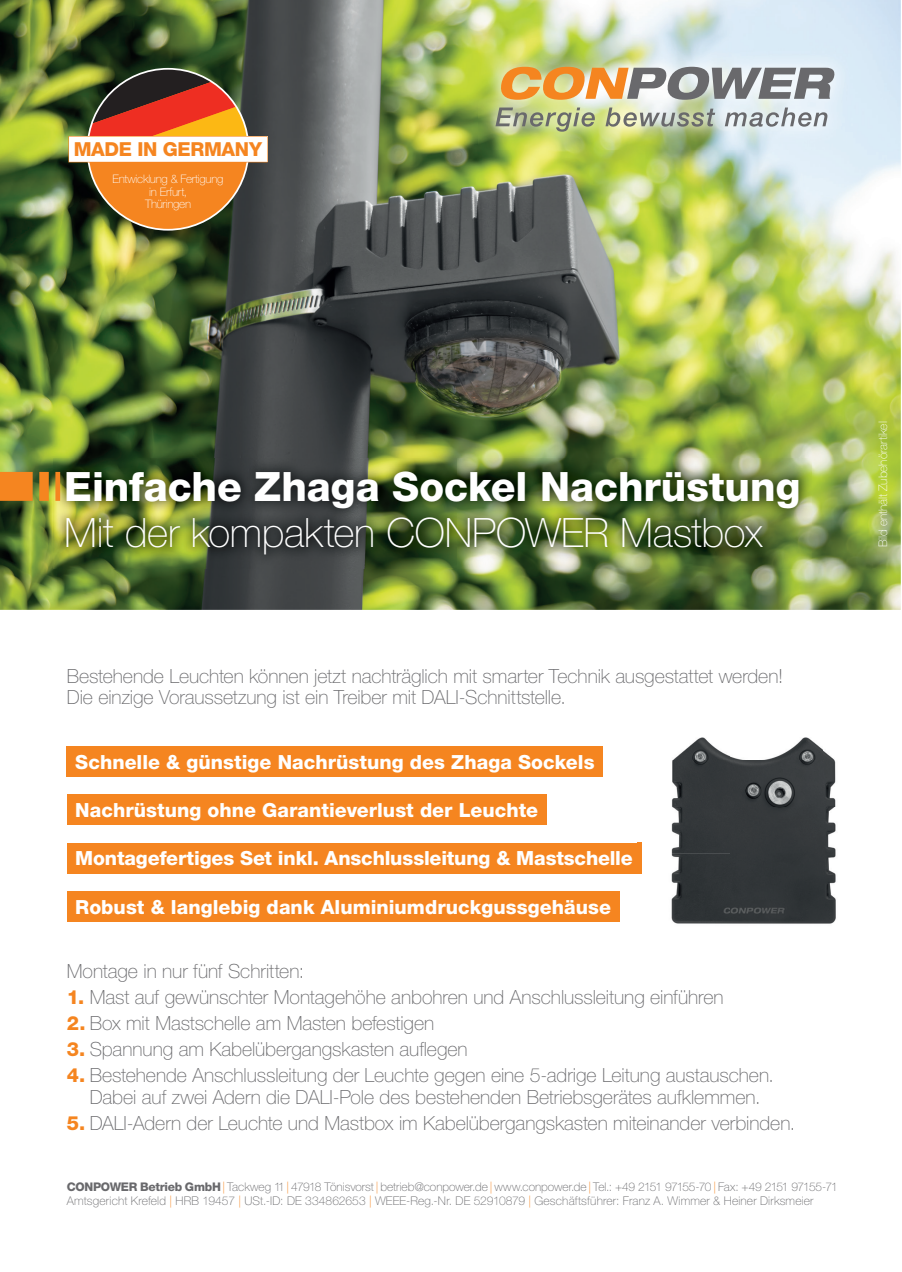
<style>
.page{position:relative;width:902px;height:1272px;background:#fff}
.page>*{position:absolute;margin:0;border:0;box-sizing:border-box;transform-origin:0 0}
.t1{font:800 40.5px "Helvetica Neue LT Pro";color:#fff}
.t2{font:100 40.5px "Helvetica Neue LT Pro";letter-spacing:-.005em;color:#fff}
.t3{font:100 19.5px/21.9px "Helvetica Neue LT Pro";letter-spacing:-.005em;color:#69696c;text-align:center}
.t4{font:800 19.5px "Helvetica Neue LT Pro";color:#fff}
.t5{font:800 19.35px "Helvetica Neue LT Pro";letter-spacing:-.015em;color:#f58520}
.t6{font:100 12px "Helvetica Neue LT Pro";letter-spacing:.01em;color:#69696c}
.t7{font:100 11.85px "Helvetica Neue LT Pro";letter-spacing:-.01em;color:#69696c}
.t8{font:100 11.85px "Helvetica Neue LT Pro";color:#fff}
.t9{font:100 11.7px/12.8px "Helvetica Neue LT Pro";letter-spacing:-.02em;color:#fff;text-align:center}
.s1{font-weight:800;color:#f58520}
.s2{font-weight:800}
.s3{color:#f58520}
</style>
<div class="page">
<img style="left:0;top:0;width:900px;height:610px">
<img style="left:53px;top:458px;width:758px;height:110px">
<div style="left:67px;top:746px;width:536px;height:31px;background:#f58520"></div>
<div style="left:67px;top:794px;width:479px;height:31px;background:#f58520"></div>
<div style="left:67px;top:842px;width:574px;height:31px;background:#f58520"></div>
<div style="left:67px;top:891px;width:552px;height:31px;background:#f58520"></div>
<svg style="left:0;top:472px;width:60px;height:29px;background:#d68524"></svg>
<img style="left:478px;top:49px;width:373px;height:100px">
<svg style="left:495px;top:107px;width:99px;height:25px;background:#afb98a"></svg>
<svg style="left:605px;top:107px;width:110px;height:20px;background:#b6bba6"></svg>
<svg style="left:724px;top:107px;width:103px;height:20px;background:#c0c6ca"></svg>
<svg style="left:499px;top:67px;width:336px;height:33px;background:#bca68b"></svg>
<img style="left:638px;top:737px;width:198px;height:187px">
<img style="left:638px;top:842px;width:3px;height:31px">
<div style="left:87px;top:69px;width:161px;height:161px;background:#f58520;border-radius:80px"></div>
<svg style="left:68px;top:69px;width:199px;height:93px;background:#a77d63"></svg>
<p class="t5" style="left:74px;top:138px;width:190px">MADE IN GERMANY</p>
<p class="t9" style="left:113px;top:172px;width:112px">Entwicklung &amp; Fertigung in Erfurt,<br>Thüringen</p>
<h1 class="t1" style="left:64px;top:462px;width:737px">Einfache Zhaga Sockel Nachrüstung</h1>
<h1 class="t2" style="left:64px;top:510px;width:700px">Mit der kompakten CONPOWER Mastbox</h1>
<p class="t8" style="left:876px;top:547px;width:127px;rotate:-90deg">Bild enthält Zubehörartikel</p>
<p class="t3" style="left:67px;top:664px;width:717px;text-align:left">Bestehende Leuchten können jetzt nachträglich mit smarter Technik ausgestattet werden!<br>Die einzige Voraussetzung ist ein Treiber mit DALI-Schnittstelle.</p>
<p class="t4" style="left:75px;top:750px;width:520px">Schnelle &amp; günstige Nachrüstung des Zhaga Sockels</p>
<p class="t4" style="left:75px;top:798px;width:464px">Nachrüstung ohne Garantieverlust der Leuchte</p>
<p class="t4" style="left:75px;top:846px;width:559px">Montagefertiges Set inkl. Anschlussleitung &amp; Mastschelle</p>
<p class="t4" style="left:75px;top:895px;width:537px">Robust &amp; langlebig dank Aluminiumdruckgussgehäuse</p>
<p class="t3" style="left:67px;top:959px;width:239px">Montage in nur fünf Schritten:</p>
<p class="t3" style="left:67px;top:985px;width:658px"><span class="s1">1.</span> Mast auf gewünschter Montagehöhe anbohren und Anschlussleitung einführen</p>
<p class="t3" style="left:67px;top:1012px;width:369px"><span class="s1">2.</span> Box mit Mastschelle am Masten befestigen</p>
<p class="t3" style="left:67px;top:1038px;width:402px"><span class="s1">3.</span> Spannung am Kabelübergangskasten auflegen</p>
<p class="t3" style="left:67px;top:1064px;width:708px"><span class="s1">4.</span> Bestehende Anschlussleitung der Leuchte gegen eine 5-adrige Leitung austauschen.<br>Dabei auf zwei Adern die DALI-Pole des bestehenden Betriebsgerätes aufklemmen.</p>
<p class="t3" style="left:67px;top:1112px;width:730px"><span class="s1">5.</span> DALI-Adern der Leuchte und Mastbox im Kabelübergangskasten miteinander verbinden.</p>
<p class="t7" style="left:67px;top:1179px;width:772px"><span class="s2">CONPOWER Betrieb GmbH</span><span class="s3">|</span> Tackweg 11 <span class="s3">|</span> 47918 Tönisvorst <span class="s3">|</span> betrieb@conpower.de <span class="s3">|</span> www.conpower.de <span class="s3">|</span> Tel.: +49 2151 97155-70 <span class="s3">|</span> Fax: +49 2151 97155-71</p>
<p class="t6" style="left:67px;top:1193px;width:748px">Amtsgericht Krefeld <span class="s3">|</span> HRB 19457 <span class="s3">|</span> USt.-ID: DE 334862653 <span class="s3">|</span> WEEE-Reg.-Nr. DE 52910879 <span class="s3">|</span> Geschäftsführer: Franz A. Wimmer &amp; Heiner Dirksmeier</p>
</div>
